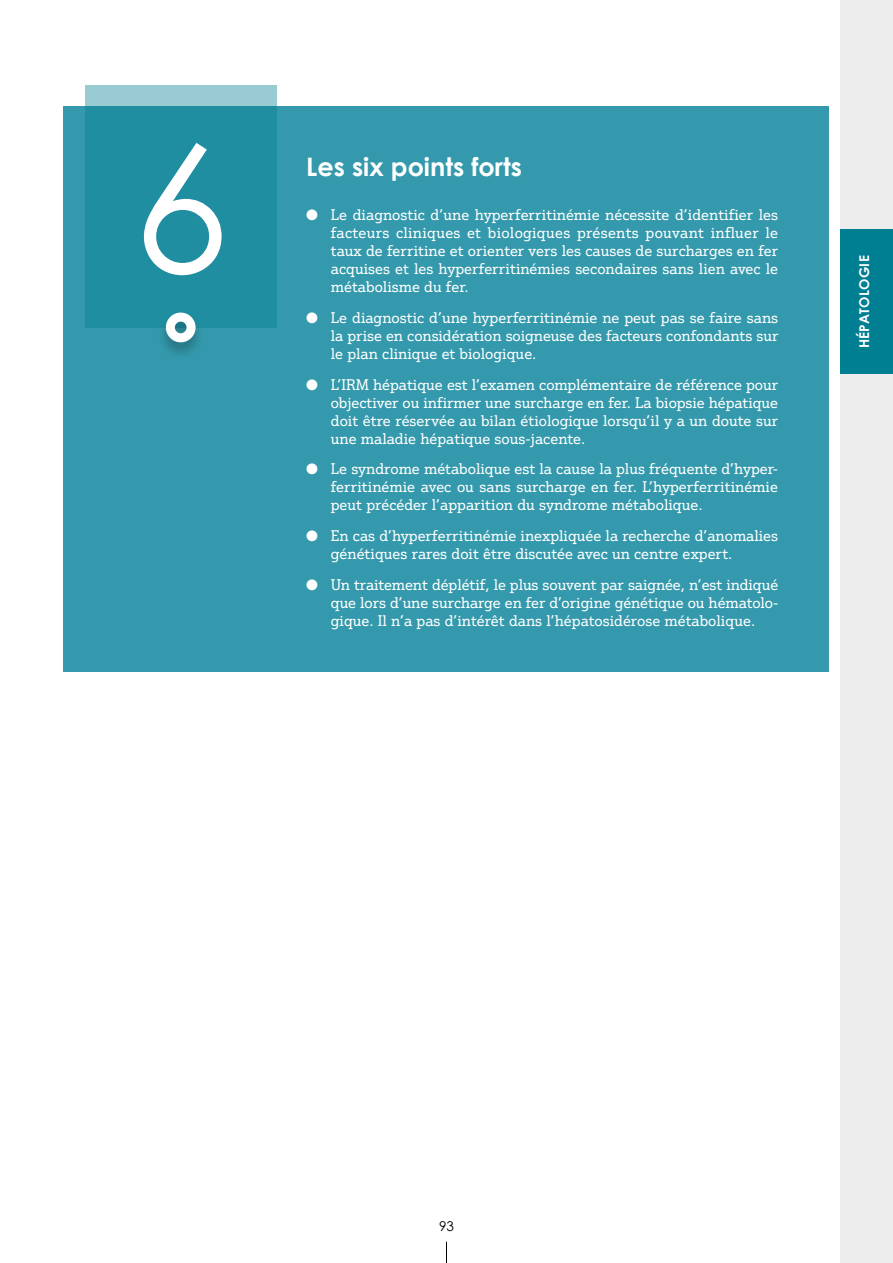
<style>
.page{position:relative;width:893px;height:1263px;background:#fff}
.page>*{position:absolute;margin:0;border:0;box-sizing:border-box;transform-origin:0 0}
.t1{font:175.5px "Century Gothic";color:#fff}
.t2{font:700 25.5px "Century Gothic";color:#fff}
.t3{font:15px/18px "Justus Pro";color:#fff;text-align:justify}
.t4{font:700 13.5px "Century Gothic";letter-spacing:.02em;color:#fff}
.t5{font:13.5px "Century Gothic";color:#000}
</style>
<div class="page">
<svg style="left:446px;top:1242px;width:1px;height:21px"></svg>
<div style="left:840px;top:0;width:53px;height:1263px;background:#ededed"></div>
<div style="left:840px;top:230px;width:53px;height:144px;background:#007e92"></div>
<div style="left:64px;top:106px;width:765px;height:566px;background:#3499ac"></div>
<svg style="left:85px;top:85px;width:191px;height:242px;fill:#1f8ea1"></svg>
<div style="left:157px;top:312px;width:47px;height:48px;background:#000;opacity:.25"></div>
<svg style="left:166px;top:313px;width:30px;height:29px"></svg>
<h1 class="t1" style="left:132px;top:86px;width:99px">6</h1>
<h2 class="t2" style="left:306px;top:148px;width:217px">Les six points forts</h2>
<p class="t3" style="left:331px;top:205px;width:449px;text-indent:-25px">● Le diagnostic d’une hyperferritinémie nécessite d’identifier les facteurs cliniques et biologiques présents pouvant influer le taux de ferritine et orienter vers les causes de surcharges en fer acquises et les hyperferritinémies secondaires sans lien avec le métabolisme du fer.</p>
<p class="t3" style="left:331px;top:308px;width:449px;text-indent:-25px">● Le diagnostic d’une hyperferritinémie ne peut pas se faire sans la prise en considération soigneuse des facteurs confondants sur le plan clinique et biologique.</p>
<p class="t3" style="left:331px;top:375px;width:449px;text-indent:-25px">● L’IRM hépatique est l’examen complémentaire de référence pour objectiver ou infirmer une surcharge en fer. La biopsie hépatique doit être réservée au bilan étiologique lorsqu’il y a un doute sur une maladie hépatique sous-jacente.</p>
<p class="t3" style="left:331px;top:460px;width:449px;text-indent:-25px">● Le syndrome métabolique est la cause la plus fréquente d’hyper&shy;ferritinémie avec ou sans surcharge en fer. L’hyperferritinémie peut précéder l’apparition du syndrome métabolique.</p>
<p class="t3" style="left:331px;top:526px;width:449px;text-indent:-25px">● En cas d’hyperferritinémie inexpliquée la recherche d’anomalies génétiques rares doit être discutée avec un centre expert.</p>
<p class="t3" style="left:331px;top:575px;width:449px;text-indent:-25px">● Un traitement déplétif, le plus souvent par saignée, n’est indiqué que lors d’une surcharge en fer d’origine génétique ou hématolo&shy;gique. Il n’a pas d’intérêt dans l’hépatosidérose métabolique.</p>
<p class="t4" style="left:854px;top:348px;width:94px;rotate:-90deg">HÉPATOLOGIE</p>
<p class="t5" style="left:439px;top:1216px;width:16px">93</p>
</div>
